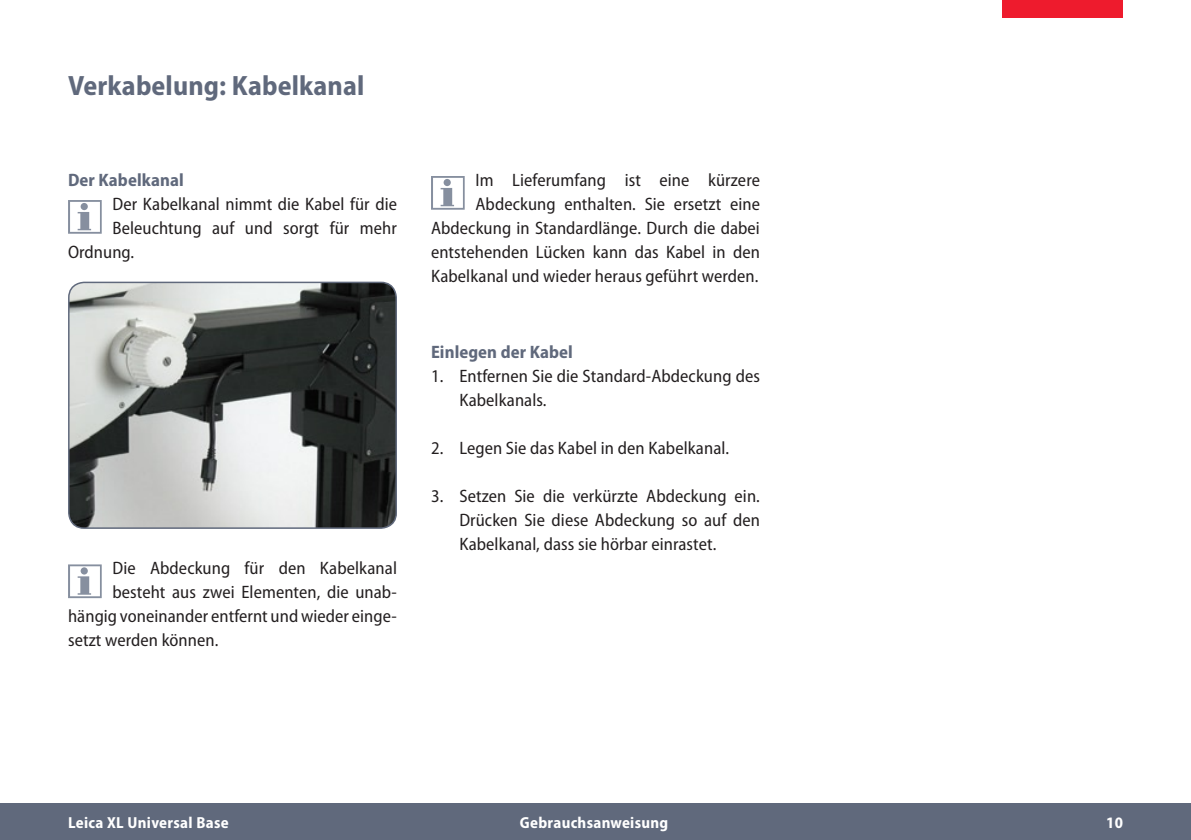
<style>
.page{position:relative;width:1191px;height:840px;background:#fff}
.page>*{position:absolute;margin:0;border:0;box-sizing:border-box;transform-origin:0 0}
.Seitentitel{font:700 semi-condensed 28px "Myriad Pro";letter-spacing:.005em;color:#60697c}
.Warnsymbol{font:semi-condensed 18px/24px "Myriad Pro";letter-spacing:.005em;color:#231f20;text-align:right}
.Einzug_Aufzählung{font:semi-condensed 18px/24px "Myriad Pro";letter-spacing:.005em;color:#231f20}
.Untertitel{font:700 semi-condensed 18px "Myriad Pro";letter-spacing:.005em;color:#60697c}
.t1{font:700 semi-condensed 16px "Myriad Pro";letter-spacing:.02em;color:#fff}
</style>
<div class="page">
<div style="left:0;top:803px;width:1191px;height:36px;background:#60697c"></div>
<div style="left:1002px;top:0;width:121px;height:17px;background:#ee1b2d"></div>
<svg style="left:68px;top:200px;width:34px;height:33px"></svg>
<svg style="left:68px;top:564px;width:34px;height:33px"></svg>
<svg style="left:431px;top:176px;width:34px;height:33px"></svg>
<img style="left:69px;top:284px;width:327px;height:244px">
<div style="left:68px;top:281px;width:329px;height:247px;border:2px solid #60697c;border-radius:15px"></div>
<p class="Seitentitel" style="left:68px;top:70px;width:298px">Verkabelung: Kabelkanal</p>
<p class="Untertitel" style="left:68px;top:169px;width:117px">Der Kabelkanal</p>
<p class="Warnsymbol" style="left:112px;top:192px;width:286px">Der Kabelkanal nimmt die Kabel für die</p>
<p class="Warnsymbol" style="left:112px;top:216px;width:286px">Beleuchtung auf und sorgt für mehr</p>
<p class="Warnsymbol" style="left:68px;top:240px;width:68px">Ordnung.</p>
<p class="Warnsymbol" style="left:112px;top:556px;width:286px">Die Abdeckung für den Kabelkanal</p>
<p class="Warnsymbol" style="left:112px;top:580px;width:286px">besteht aus zwei Elementen, die unab-</p>
<p class="Warnsymbol" style="left:68px;top:604px;width:330px">hängig voneinander entfernt und wieder einge-</p>
<p class="Warnsymbol" style="left:68px;top:628px;width:152px">setzt werden können.</p>
<p class="Warnsymbol" style="left:431px;top:168px;width:330px">Im Lieferumfang ist eine kürzere Abdeckung enthalten. Sie ersetzt eine Abdeckung in Standardlänge. Durch die dabei entstehenden Lücken kann das Kabel in den Kabelkanal und wieder heraus geführt werden.</p>
<p class="Untertitel" style="left:431px;top:341px;width:143px">Einlegen der Kabel</p>
<p class="Einzug_Aufzählung" style="left:459px;top:364px;width:302px;text-indent:-28px">1. Entfernen Sie die Standard-Abdeckung des<br>Kabelkanals.</p>
<p class="Einzug_Aufzählung" style="left:431px;top:436px;width:299px">2. Legen Sie das Kabel in den Kabelkanal.</p>
<p class="Einzug_Aufzählung" style="left:459px;top:484px;width:302px;text-align:justify;text-indent:-28px">3. Setzen Sie die verkürzte Abdeckung ein.<br>Drücken Sie diese Abdeckung so auf den Kabelkanal, dass sie hörbar einrastet.</p>
<p class="t1" style="left:68px;top:813px;width:162px">Leica XL Universal Base</p>
<p class="t1" style="left:520px;top:813px;width:150px">Gebrauchsanweisung</p>
<p class="t1" style="left:1106px;top:813px;width:18px">10</p>
</div>
